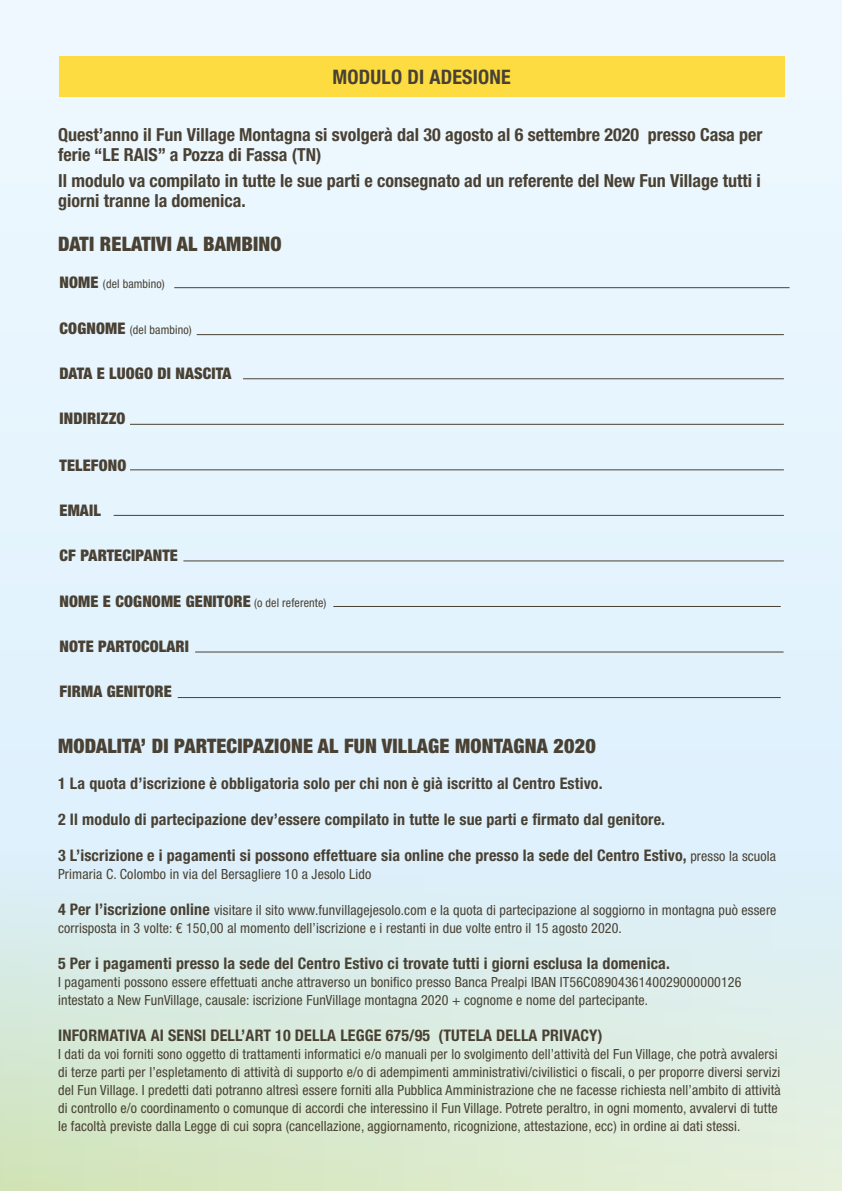
<style>
.page{position:relative;width:842px;height:1191px;background:#e6f4fd}
.page>*{position:absolute;margin:0;border:0;box-sizing:border-box;transform-origin:0 0}
.t1{font:900 condensed 20px "Helvetica Neue LT Std";letter-spacing:.01em;color:#494133}
.t2{font:700 condensed 20px "Helvetica Neue LT Std";letter-spacing:.01em;color:#494133}
.t3{font:700 condensed 18px/20px "Helvetica Neue LT Std";color:#494133}
.t4{font:700 condensed 16px "Helvetica Neue LT Std";letter-spacing:.01em;color:#494133}
.t5{font:900 condensed 16px "Helvetica Neue LT Std";letter-spacing:.01em;color:#494133}
.t6{font:condensed 14px/18px "Helvetica Neue LT Std";letter-spacing:.01em;color:#494133}
.t7{font:condensed 12px "Helvetica Neue LT Std";letter-spacing:.01em;color:#494133}
.s1{font-weight:900;font-size:16px}
.s2{font-weight:400;font-size:12px}
.s3{font-weight:400;font-size:14px}
.s4{font-weight:700;font-size:16px}
</style>
<div class="page">
<svg style="left:0;top:888px;width:842px;height:303px"></svg>
<div style="left:60px;top:57px;width:725px;height:40px;background:#fcdc41"></div>
<hr style="left:174px;top:287px;width:615px;height:1px;background:#494133">
<hr style="left:197px;top:334px;width:587px;height:1px;background:#494133">
<hr style="left:130px;top:424px;width:654px;height:1px;background:#494133">
<hr style="left:130px;top:469px;width:654px;height:1px;background:#494133">
<hr style="left:114px;top:515px;width:670px;height:1px;background:#494133">
<hr style="left:183px;top:560px;width:601px;height:1px;background:#494133">
<hr style="left:333px;top:606px;width:448px;height:1px;background:#494133">
<hr style="left:195px;top:651px;width:588px;height:1px;background:#494133">
<hr style="left:178px;top:697px;width:603px;height:1px;background:#494133">
<hr style="left:243px;top:378px;width:541px;height:1px;background:#494133">
<h1 class="t2" style="left:333px;top:65px;width:180px">MODULO DI ADESIONE</h1>
<p class="t3" style="left:58px;top:125px;width:706px">Quest’anno il Fun Village Montagna si svolgerà dal 30 agosto al 6 settembre 2020 presso Casa per ferie “LE RAIS” a Pozza di Fassa (TN)</p>
<p class="t3" style="left:58px;top:171px;width:704px">Il modulo va compilato in tutte le sue parti e consegnato ad un referente del New Fun Village tutti i giorni tranne la domenica.</p>
<h1 class="t1" style="left:58px;top:231px;width:225px">DATI RELATIVI AL BAMBINO</h1>
<p class="t7" style="left:60px;top:277px;width:107px"><span class="s1">NOME</span> (del bambino)</p>
<p class="t7" style="left:60px;top:323px;width:134px"><span class="s1">COGNOME</span> (del bambino)</p>
<p class="t5" style="left:60px;top:363px;width:173px">DATA E LUOGO DI NASCITA</p>
<p class="t5" style="left:60px;top:408px;width:67px">INDIRIZZO</p>
<p class="t5" style="left:60px;top:455px;width:68px">TELEFONO</p>
<p class="t5" style="left:60px;top:500px;width:43px">EMAIL</p>
<p class="t5" style="left:60px;top:545px;width:120px">CF PARTECIPANTE</p>
<p class="t5" style="left:60px;top:591px;width:268px">NOME E COGNOME GENITORE <span class="s2">(o del referente)</span></p>
<p class="t5" style="left:60px;top:636px;width:131px">NOTE PARTOCOLARI</p>
<p class="t5" style="left:60px;top:682px;width:114px">FIRMA GENITORE</p>
<h1 class="t1" style="left:58px;top:733px;width:539px">MODALITA’ DI PARTECIPAZIONE AL FUN VILLAGE MONTAGNA 2020</h1>
<p class="t4" style="left:58px;top:773px;width:546px">1 La quota d’iscrizione è obbligatoria solo per chi non è già iscritto al Centro Estivo.</p>
<p class="t4" style="left:58px;top:809px;width:608px">2 Il modulo di partecipazione dev’essere compilato in tutte le sue parti e firmato dal genitore.</p>
<p class="t4" style="left:58px;top:845px;width:719px">3 L’iscrizione e i pagamenti si possono effettuare sia online che presso la sede del Centro Estivo, <span class="s3">presso la scuola</span></p>
<p class="t6" style="left:58px;top:865px;width:315px">Primaria C. Colombo in via del Bersagliere 10 a Jesolo Lido</p>
<p class="t6" style="left:58px;top:901px;width:720px"><span class="s4">4 Per l’iscrizione online</span> visitare il sito www.funvillagejesolo.com e la quota di partecipazione al soggiorno in montagna può essere corrisposta in 3 volte: € 150,00 al momento dell’iscrizione e i restanti in due volte entro il 15 agosto 2020.</p>
<p class="t4" style="left:58px;top:953px;width:613px">5 Per i pagamenti presso la sede del Centro Estivo ci trovate tutti i giorni esclusa la domenica.</p>
<p class="t6" style="left:58px;top:973px;width:685px">I pagamenti possono essere effettuati anche attraverso un bonifico presso Banca Prealpi IBAN IT56C0890436140029000000126 intestato a New FunVillage, causale: iscrizione FunVillage montagna 2020 + cognome e nome del partecipante.</p>
<p class="t4" style="left:58px;top:1025px;width:546px">INFORMATIVA AI SENSI DELL’ART 10 DELLA LEGGE 675/95 (TUTELA DELLA PRIVACY)</p>
<p class="t6" style="left:58px;top:1045px;width:724px">I dati da voi forniti sono oggetto di trattamenti informatici e/o manuali per lo svolgimento dell’attività del Fun Village, che potrà avvalersi di terze parti per l’espletamento di attività di supporto e/o di adempimenti amministrativi/civilistici o fiscali, o per proporre diversi servizi del Fun Village. I predetti dati potranno altresì essere forniti alla Pubblica Amministrazione che ne facesse richiesta nell’ambito di attività di controllo e/o coordinamento o comunque di accordi che interessino il Fun Village. Potrete peraltro, in ogni momento, avvalervi di tutte le facoltà previste dalla Legge di cui sopra (cancellazione, aggiornamento, ricognizione, attestazione, ecc) in ordine ai dati stessi.</p>
</div>
